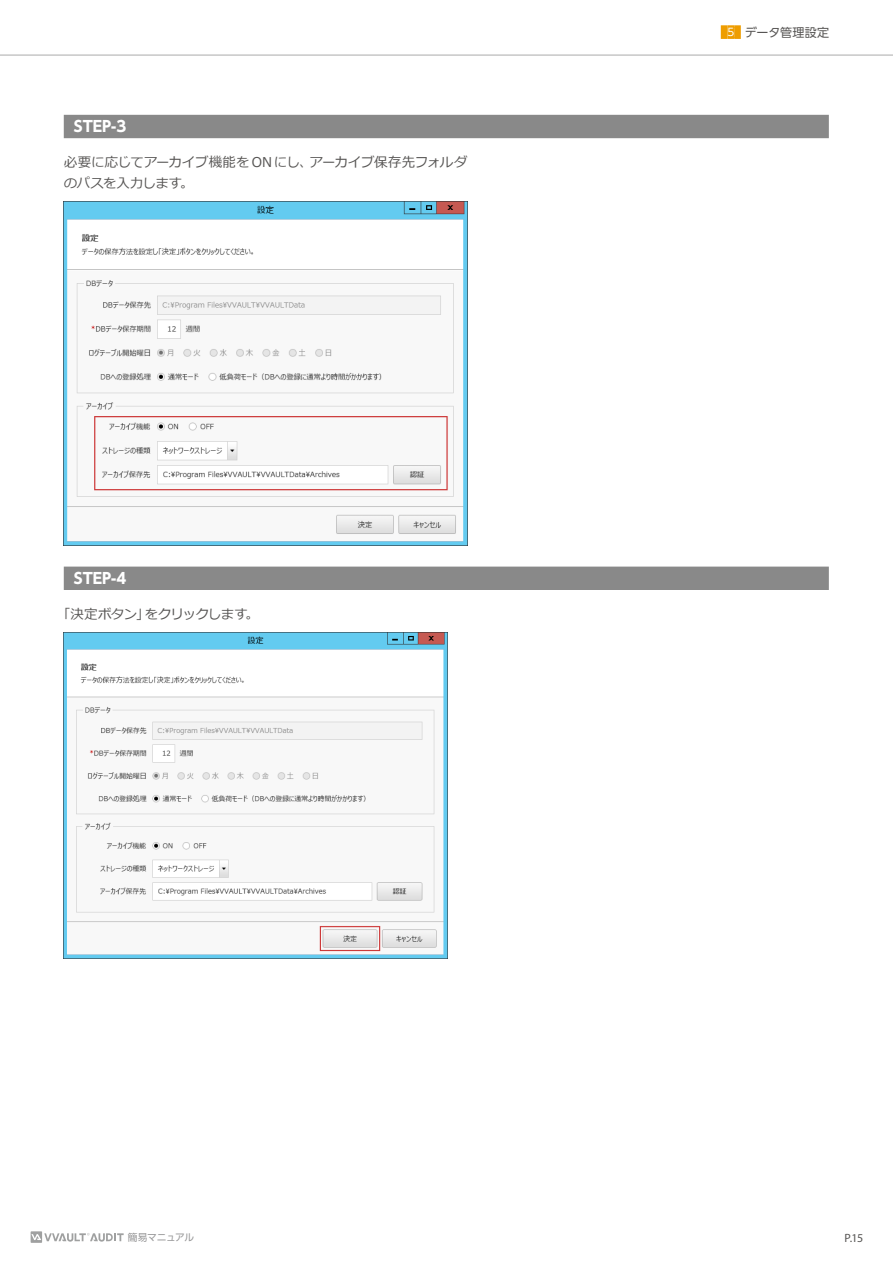
<style>
.page{position:relative;width:893px;height:1263px;background:#fff}
.page>*{position:absolute;margin:0;border:0;box-sizing:border-box;transform-origin:0 0}
.t1{font:700 15px "UD Shin Go Pro";color:#fff}
.t2{font:13.5px/21px "Meiryo";letter-spacing:-.025em;color:#575554}
.t3{font:13.5px "Meiryo";letter-spacing:-.05em;color:#575554}
.t4{font:12px "UD Shin Go Pro";letter-spacing:.005em;color:#575554}
.t5{font:12px "Myriad Pro";color:#575554}
.t6{font:9.75px "UD Shin Go Pro";letter-spacing:-.04em;color:#969697}
.s1{color:#ee9d00}
.s2{font-size:10.5px;color:#fff}
</style>
<div class="page">
<svg style="left:31px;top:1231px;width:93px;height:12px"></svg>
<hr style="left:0;top:55px;width:893px;height:1px;background:#aaabab">
<div style="left:721px;top:25px;width:7px;height:14px;background:#ee9d00"></div>
<div style="left:728px;top:25px;width:6px;height:14px;background:#ee9d00"></div>
<div style="left:734px;top:25px;width:7px;height:14px;background:#ee9d00"></div>
<div style="left:64px;top:115px;width:765px;height:23px;background:#898989"></div>
<div style="left:64px;top:567px;width:765px;height:23px;background:#898989"></div>
<img style="left:64px;top:201px;width:404px;height:344px">
<img style="left:64px;top:632px;width:383px;height:327px">
<p class="t1" style="left:74px;top:115px;width:54px">STEP-3</p>
<p class="t2" style="left:64px;top:152px;width:405px">必要に応じてアーカイブ機能を ONにし、アーカイブ保存先フォルダのパスを入力します。</p>
<p class="t1" style="left:74px;top:566px;width:54px">STEP-4</p>
<p class="t3" style="left:57px;top:604px;width:203px">「決定ボタン」をクリックします。</p>
<p class="t4" style="left:714px;top:23px;width:116px"><span class="s1">［</span><span class="s2">5</span><span class="s1">］</span>データ管理設定</p>
<p class="t6" style="left:128px;top:1229px;width:68px">簡易マニュアル</p>
<p class="t5" style="left:844px;top:1230px;width:20px">P.15</p>
</div>
